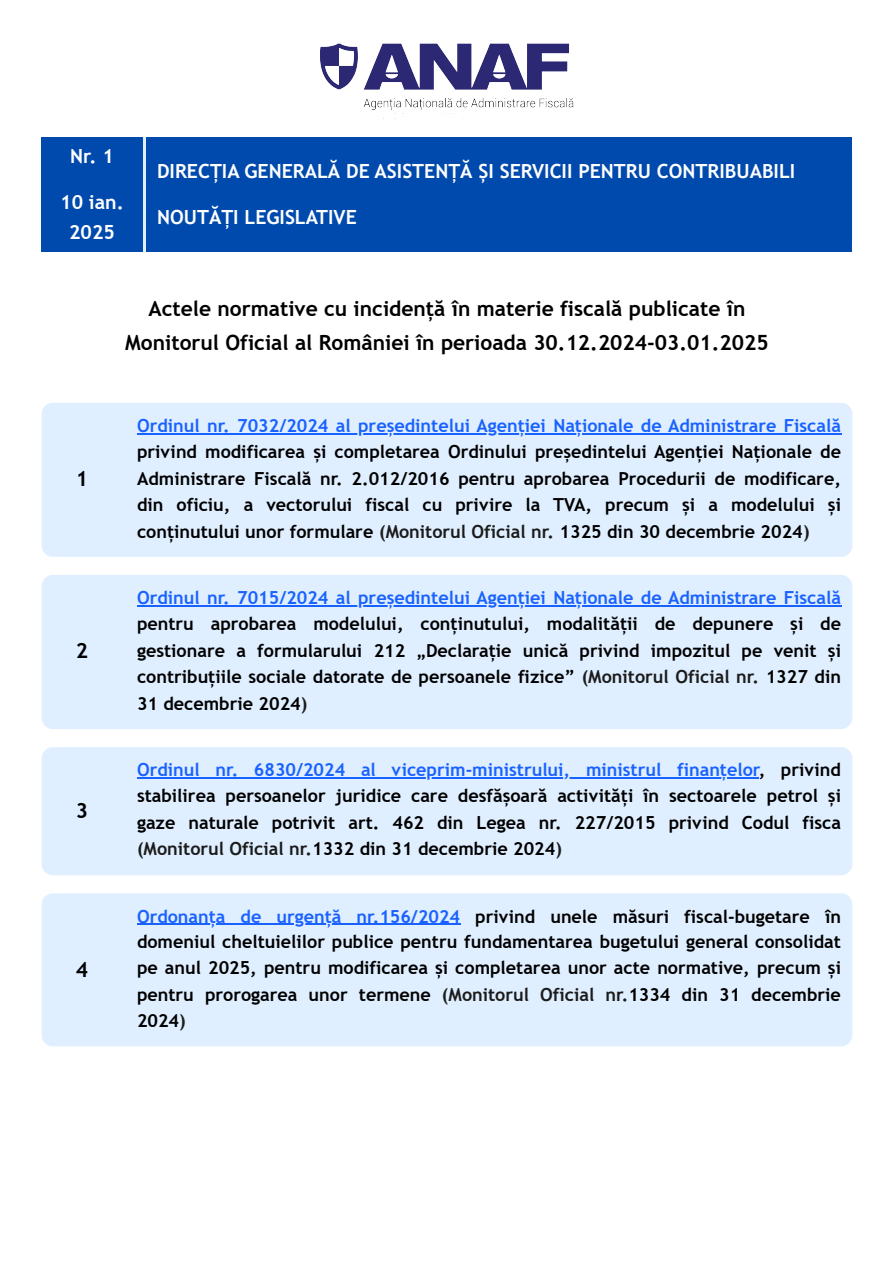
<style>
.page{position:relative;width:894px;height:1263px;background:#fff}
.page>*{position:absolute;margin:0;border:0;box-sizing:border-box;transform-origin:0 0}
.t1{font:700 21px "Trebuchet MS";color:#000}
.t2{font:700 19.5px/29.2px "Trebuchet MS";color:#fff;text-align:center}
.t3{font:700 18px/26.4px "Trebuchet MS";color:#000;text-align:justify}
.s1{color:#1a62ff}
.s2{color:#1b1b1b}
</style>
<div class="page">
<img style="left:320px;top:43px;width:254px;height:76px">
<div style="left:42px;top:137px;width:101px;height:115px;background:#004aad"></div>
<div style="left:146px;top:137px;width:706px;height:115px;background:#004aad"></div>
<div style="left:42px;top:403px;width:810px;height:154px;background:#e0efff"></div>
<hr style="left:137px;top:433px;width:703px;height:1px;background:#1a62ff">
<div style="left:42px;top:575px;width:810px;height:154px;background:#e0efff"></div>
<hr style="left:137px;top:605px;width:703px;height:1px;background:#1a62ff">
<div style="left:42px;top:747px;width:810px;height:128px;background:#e0efff"></div>
<hr style="left:137px;top:777px;width:621px;height:1px;background:#1a62ff">
<div style="left:42px;top:893px;width:810px;height:153px;background:#e0efff"></div>
<hr style="left:137px;top:924px;width:323px;height:1px;background:#1a62ff">
<p class="t2" style="left:70px;top:142px;width:45px">Nr. 1</p>
<p class="t2" style="left:60px;top:188px;width:65px">10 ian.<br>2025</p>
<p class="t2" style="left:157px;top:156px;width:639px">DIRECȚIA GENERALĂ DE ASISTENȚĂ ȘI SERVICII PENTRU CONTRIBUABILI</p>
<p class="t2" style="left:157px;top:202px;width:201px">NOUTĂȚI LEGISLATIVE</p>
<p class="t1" style="left:76px;top:466px;width:14px">1</p>
<p class="t1" style="left:76px;top:638px;width:14px">2</p>
<p class="t1" style="left:76px;top:798px;width:14px">3</p>
<p class="t1" style="left:76px;top:957px;width:14px">4</p>
<p class="t1" style="left:148px;top:296px;width:598px">Actele normative cu incidență în materie fiscală publicate în</p>
<p class="t1" style="left:125px;top:330px;width:645px">Monitorul Oficial al României în perioada 30.12.2024-03.01.2025</p>
<p class="t3" style="left:137px;top:412px;width:705px"><span class="s1">Ordinul nr. 7032/2024 al președintelui Agenției Naționale de Administrare Fiscală </span>privind modificarea și completarea Ordinului președintelui Agenției Naționale de Administrare Fiscală nr. 2.012/2016 pentru aprobarea Procedurii de modificare, din oficiu, a vectorului fiscal cu privire la TVA, precum și a modelului și conținutului unor formulare <span class="s2">(Monitorul Oficial nr.</span> 1325 din 30 decembrie 2024<span class="s2">)</span></p>
<p class="t3" style="left:137px;top:584px;width:705px"><span class="s1">Ordinul nr. 7015/2024 al președintelui Agenției Naționale de Administrare Fiscală </span>pentru aprobarea modelului, conținutului, modalității de depunere și de gestionare a formularului 212 „Declarație unică privind impozitul pe venit și contribuțiile sociale datorate de persoanele fizice” <span class="s2">(Monitorul Oficial nr.</span> 1327 din 31 decembrie 2024<span class="s2">)</span></p>
<p class="t3" style="left:137px;top:757px;width:705px"><span class="s1">Ordinul nr. 6830/2024 al viceprim-ministrului, ministrul finanțelor</span>, privind stabilirea persoanelor juridice care desfășoară activități în sectoarele petrol și gaze naturale potrivit art. 462 din Legea nr. 227/2015 privind Codul fisca <span class="s2">(Monitorul Oficial nr.</span>1332 din 31 decembrie 2024<span class="s2">)</span></p>
<p class="t3" style="left:137px;top:903px;width:705px"><span class="s1">Ordonanța de urgență nr.156/2024</span> privind unele măsuri fiscal-bugetare în domeniul cheltuielilor publice pentru fundamentarea bugetului general consolidat pe anul 2025, pentru modificarea și completarea unor acte normative, precum și pentru prorogarea unor termene <span class="s2">(Monitorul Oficial nr.</span>1334 din 31 decembrie 2024<span class="s2">)</span></p>
</div>
